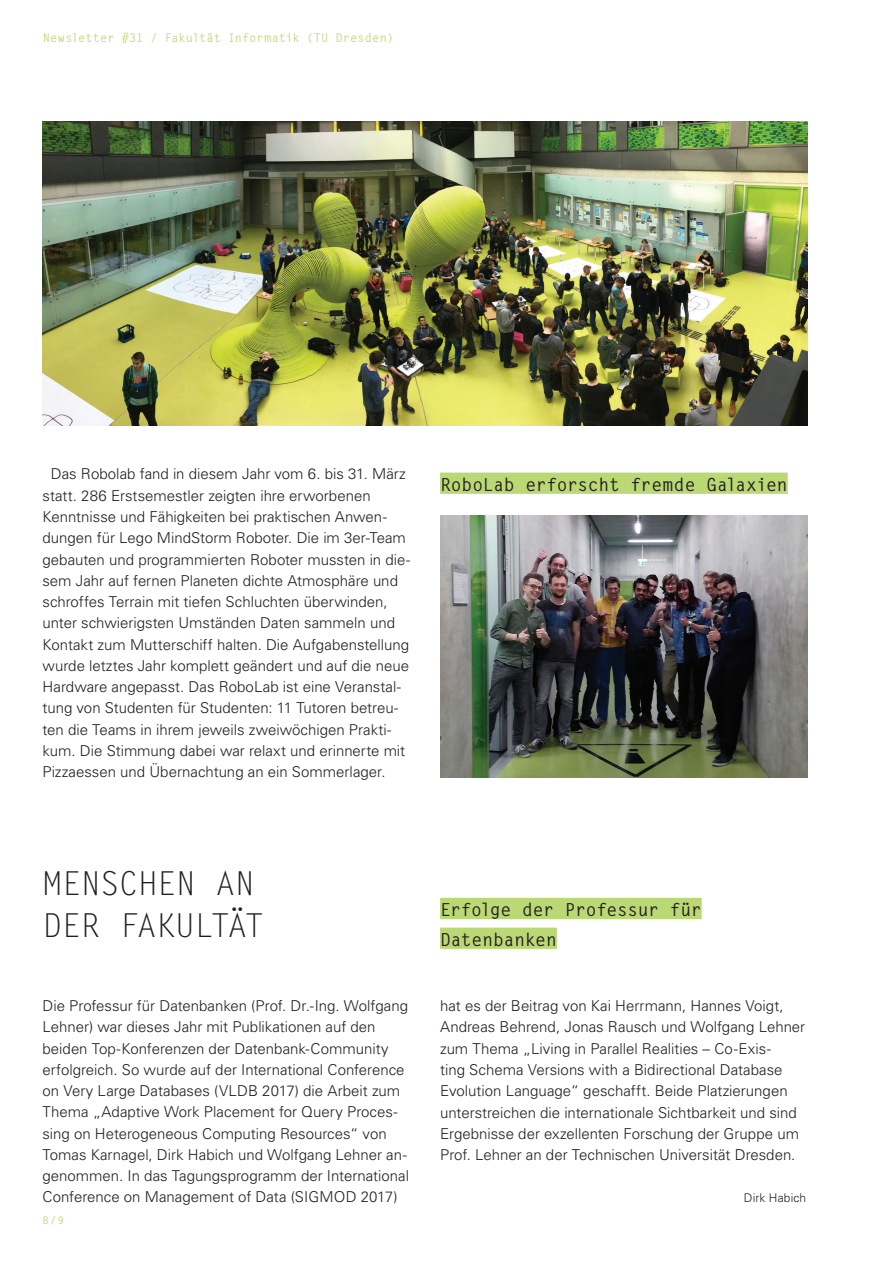
<style>
.page{position:relative;width:893px;height:1263px;background:#fff}
.page>*{position:absolute;margin:0;border:0;box-sizing:border-box;transform-origin:0 0}
.t1{font:33px/42.5px "Letter Gothic Std";letter-spacing:-.025em;color:#231f20}
.t2{font:700 18px/29.7px "Letter Gothic Std";letter-spacing:-.015em;color:#231f20}
.t3{font:300 15px/21.3px "Univers LT Std";color:#231f20}
.t4{font:700 12px "Letter Gothic Std";letter-spacing:.005em;color:#c1db82}
.t5{font:300 12px "Univers LT Std";letter-spacing:.01em;color:#231f20}
.t6{font:700 10.5px "Letter Gothic Std";color:#bad874}
</style>
<div class="page">
<div style="left:440px;top:898px;width:262px;height:21px;background:#bad874"></div>
<div style="left:440px;top:927px;width:117px;height:22px;background:#bad874"></div>
<div style="left:440px;top:473px;width:348px;height:21px;background:#bad874"></div>
<img style="left:43px;top:121px;width:765px;height:304px">
<img style="left:440px;top:515px;width:368px;height:262px">
<p class="t4" style="left:43px;top:31px;width:352px">Newsletter #31 / Fakultät Informatik (TU Dresden)</p>
<p class="t3" style="left:43px;top:463px;width:369px;text-indent:8px">Das Robolab fand in diesem Jahr vom 6. bis 31. März statt. 286 Erstsemestler zeigten ihre erworbenen Kenntnisse und Fähigkeiten bei praktischen Anwen&shy;dungen für Lego MindStorm Roboter. Die im 3er-Team gebauten und programmierten Roboter mussten in die&shy;sem Jahr auf fernen Planeten dichte Atmosphäre und schroffes Terrain mit tiefen Schluchten überwinden, unter schwierigsten Umständen Daten sammeln und Kontakt zum Mutterschiff halten. Die Aufgabenstellung wurde letztes Jahr komplett geändert und auf die neue Hardware angepasst. Das RoboLab ist eine Veranstal&shy;tung von Studenten für Studenten: 11 Tutoren betreu&shy;ten die Teams in ihrem jeweils zweiwöchigen Prakti&shy;kum. Die Stimmung dabei war relaxt und erinnerte mit Pizzaessen und Übernachtung an ein Sommerlager.</p>
<p class="t2" style="left:440px;top:470px;width:349px">RoboLab erforscht fremde Galaxien</p>
<h1 class="t1" style="left:43px;top:863px;width:223px">MENSCHEN AN<br>DER FAKULTÄT</h1>
<p class="t2" style="left:440px;top:895px;width:263px">Erfolge der Professur für<br>Datenbanken</p>
<p class="t3" style="left:43px;top:995px;width:368px">Die Professur für Datenbanken (Prof. Dr.-Ing. Wolfgang Lehner) war dieses Jahr mit Publikationen auf den beiden Top-Konferenzen der Datenbank-Community erfolgreich. So wurde auf der International Conference on Very Large Databases (VLDB 2017) die Arbeit zum Thema „Adaptive Work Placement for Query Proces&shy;sing on Heterogeneous Computing Resources“ von Tomas Karnagel, Dirk Habich und Wolfgang Lehner an&shy;genommen. In das Tagungsprogramm der International Conference on Management of Data (SIGMOD 2017)</p>
<p class="t3" style="left:440px;top:995px;width:367px">hat es der Beitrag von Kai Herrmann, Hannes Voigt, Andreas Behrend, Jonas Rausch und Wolfgang Lehner zum Thema „Living in Parallel Realities – Co-Exis-<br>ting Schema Versions with a Bidirectional Database Evolution Language“ geschafft. Beide Platzierungen unterstreichen die internationale Sichtbarkeit und sind Ergebnisse der exzellenten Forschung der Gruppe um Prof. Lehner an der Technischen Universität Dresden.</p>
<p class="t5" style="left:744px;top:1191px;width:64px">Dirk Habich</p>
<p class="t6" style="left:43px;top:1213px;width:23px">8/9</p>
</div>
